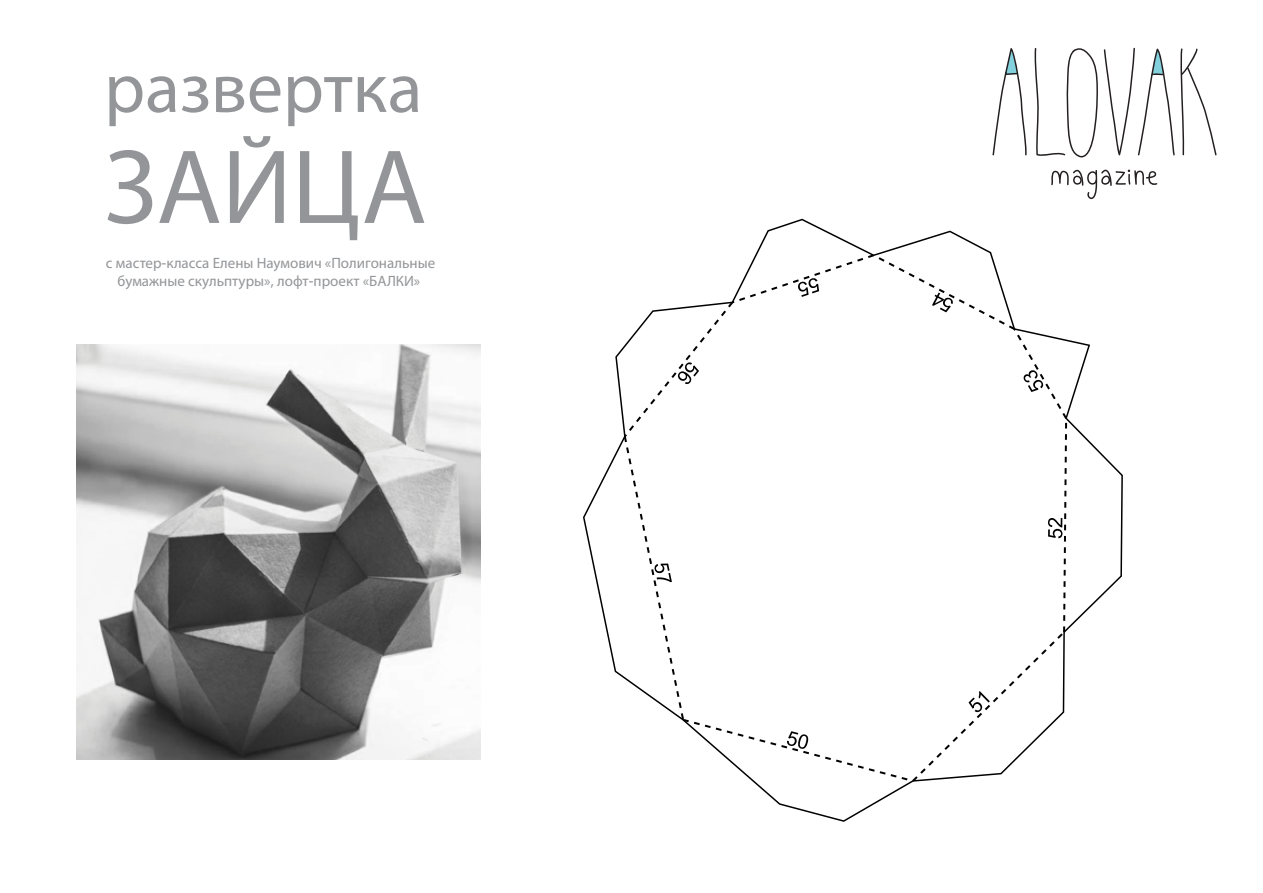
<style>
.page{position:relative;width:1263px;height:893px;background:#fff}
.page>*{position:absolute;margin:0;border:0;box-sizing:border-box;transform-origin:0 0}
.t1{font:106.5px "Myriad Pro";color:#939598}
.t2{font:72px "Myriad Pro";color:#939598}
.t3{font:15px/18px "Myriad Pro";color:#939598;text-align:center}
.s1{font-family:"Myriad Hebrew"}
</style>
<div class="page">
<svg style="left:1034px;top:48px;width:64px;height:109px"></svg>
<svg style="left:992px;top:48px;width:35px;height:107px"></svg>
<svg style="left:1104px;top:48px;width:112px;height:108px"></svg>
<svg style="left:1051px;top:169px;width:106px;height:30px"></svg>
<svg style="left:583px;top:218px;width:540px;height:604px"></svg>
<svg style="left:787px;top:731px;width:21px;height:18px"></svg>
<svg style="left:968px;top:691px;width:22px;height:21px"></svg>
<svg style="left:1048px;top:518px;width:14px;height:20px"></svg>
<svg style="left:1023px;top:370px;width:20px;height:22px"></svg>
<svg style="left:940px;top:298px;width:13px;height:14px"></svg>
<svg style="left:798px;top:278px;width:21px;height:19px"></svg>
<svg style="left:678px;top:362px;width:21px;height:22px"></svg>
<svg style="left:654px;top:564px;width:18px;height:18px"></svg>
<img style="left:76px;top:345px;width:404px;height:415px">
<h2 class="t2" style="left:104px;top:43px;width:320px">развертка</h2>
<h1 class="t1" style="left:104px;top:122px;width:324px">ЗАЙЦА</h1>
<p class="t3" style="left:106px;top:254px;width:331px"><span class="s1">c</span> мастер<span class="s1">-</span>класса Елены Наумович <span class="s1">«</span>Полигональные бумажные скульптуры<span class="s1">»,</span> лофт<span class="s1">-</span>проект <span class="s1">«</span>БАЛКИ<span class="s1">»</span></p>
</div>
